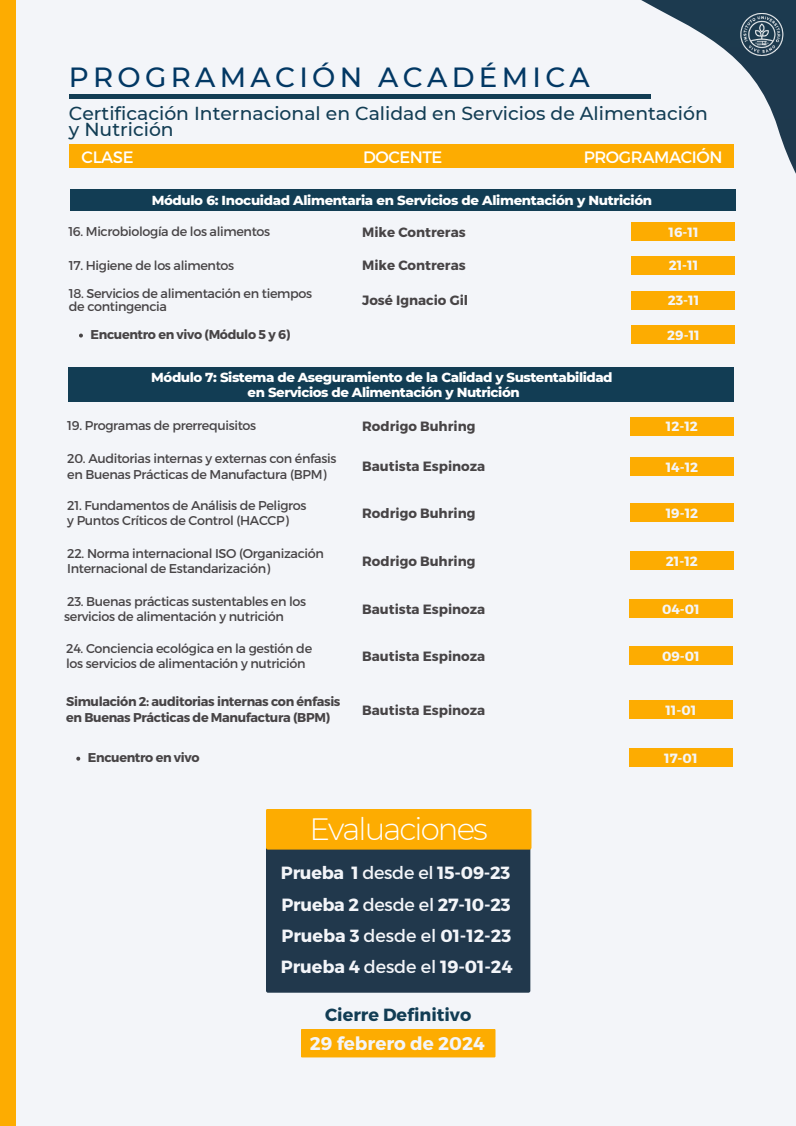
<style>
.page{position:relative;width:796px;height:1126px;background:#fff}
.page>*{position:absolute;margin:0;border:0;box-sizing:border-box;transform-origin:0 0}
.t1{font:300 30.75px "Montserrat";letter-spacing:-.06em;color:#fff}
.t2{font:500 27.67px "Montserrat";letter-spacing:.155em;color:#023864}
.t3{font:500 18.75px/16.4px "Montserrat";color:#123d54}
.t4{font:700 18.38px "Montserrat";color:#f3f5f9}
.t5{font:700 17.62px/31.4px "Montserrat";letter-spacing:-.01em;color:#f3f5f9;text-align:justify}
.t6{font:700 17.62px "Montserrat";color:#123d54}
.t7{font:16.5px "Montserrat";letter-spacing:-.025em;color:#fff}
.t8{font:700 13.42px "Montserrat";color:#474446}
.t9{font:800 13.35px/15.2px "Montserrat";letter-spacing:-.035em;color:#fff;text-align:center}
.t10{font:700 13.35px "Montserrat";color:#f3f5f9}
.t11{font:12.75px/15.2px "Montserrat";letter-spacing:-.025em;color:#474446}
.t12{font:700 12.75px/15.2px "Montserrat";letter-spacing:-.025em;color:#474446}
.s1{font-weight:400}
</style>
<div class="page">
<div style="left:0;top:0;width:795px;height:1125px;background:#f3f5f9"></div>
<svg style="left:526px;top:0;width:269px;height:260px"></svg>
<img style="left:731px;top:6px;width:59px;height:59px">
<div style="left:631px;top:222px;width:103px;height:19px;background:#fdac01"></div>
<div style="left:631px;top:255px;width:103px;height:19px;background:#fdac01"></div>
<div style="left:631px;top:290px;width:103px;height:19px;background:#fdac01"></div>
<div style="left:631px;top:325px;width:103px;height:19px;background:#fdac01"></div>
<div style="left:70px;top:189px;width:665px;height:22px;background:#123d54"></div>
<div style="left:0;top:0;width:15px;height:1125px;background:#fdac01"></div>
<hr style="left:69px;top:94px;width:581px;height:4px;background:#123d54">
<svg style="left:79px;top:333px;width:4px;height:4px"></svg>
<div style="left:70px;top:144px;width:663px;height:24px;background:#fdac01"></div>
<div style="left:266px;top:823px;width:264px;height:169px;background:#21384c;border-radius:2px"></div>
<div style="left:266px;top:808px;width:265px;height:41px;background:#fdac01;border-radius:2px"></div>
<div style="left:301px;top:1028px;width:194px;height:29px;background:#fdac01"></div>
<div style="left:630px;top:416px;width:103px;height:19px;background:#fdac01"></div>
<div style="left:630px;top:457px;width:103px;height:18px;background:#fdac01"></div>
<div style="left:630px;top:503px;width:103px;height:19px;background:#fdac01"></div>
<div style="left:68px;top:367px;width:665px;height:35px;background:#123d54"></div>
<div style="left:630px;top:551px;width:103px;height:19px;background:#fdac01"></div>
<div style="left:629px;top:599px;width:103px;height:18px;background:#fdac01"></div>
<div style="left:629px;top:646px;width:103px;height:18px;background:#fdac01"></div>
<div style="left:629px;top:699px;width:103px;height:19px;background:#fdac01"></div>
<div style="left:629px;top:748px;width:103px;height:18px;background:#fdac01"></div>
<svg style="left:76px;top:756px;width:4px;height:4px"></svg>
<h2 class="t2" style="left:69px;top:60px;width:522px">PROGRAMACIÓN ACADÉMICA</h2>
<h3 class="t3" style="left:69px;top:105px;width:640px">Certificación Internacional en Calidad en Servicios de Alimentación y Nutrición</h3>
<p class="t7" style="left:82px;top:146px;width:53px">CLASE</p>
<p class="t7" style="left:363px;top:146px;width:81px">DOCENTE</p>
<p class="t7" style="left:583px;top:146px;width:140px">PROGRAMACIÓN</p>
<p class="t9" style="left:152px;top:192px;width:502px">Módulo 6: Inocuidad Alimentaria en Servicios de Alimentación y Nutrición</p>
<p class="t11" style="left:68px;top:223px;width:203px">16. Microbiología de los alimentos</p>
<p class="t8" style="left:362px;top:223px;width:105px">Mike Contreras</p>
<p class="t10" style="left:668px;top:224px;width:31px">16-11</p>
<p class="t10" style="left:668px;top:257px;width:31px">21-11</p>
<p class="t10" style="left:667px;top:292px;width:33px">23-11</p>
<p class="t10" style="left:667px;top:326px;width:34px">29-11</p>
<p class="t11" style="left:69px;top:257px;width:167px">17. Higiene de los alimentos</p>
<p class="t8" style="left:362px;top:256px;width:105px">Mike Contreras</p>
<p class="t11" style="left:69px;top:286px;width:245px;line-height:13.5px">18. Servicios de alimentación en tiempos de contingencia</p>
<p class="t8" style="left:362px;top:291px;width:107px">José Ignacio Gil</p>
<p class="t12" style="left:90px;top:326px;width:201px">Encuentro en vivo (Módulo 5 y 6)</p>
<p class="t9" style="left:151px;top:369px;width:462px">Módulo 7: Sistema de Aseguramiento de la Calidad y Sustentabilidad en Servicios de Alimentación y Nutrición</p>
<p class="t11" style="left:67px;top:417px;width:190px">19. Programas de prerrequisitos</p>
<p class="t8" style="left:362px;top:417px;width:115px">Rodrigo Buhring</p>
<p class="t10" style="left:665px;top:418px;width:33px">12-12</p>
<p class="t10" style="left:665px;top:458px;width:34px">14-12</p>
<p class="t10" style="left:665px;top:504px;width:34px">19-12</p>
<p class="t11" style="left:67px;top:450px;width:270px">20. Auditorias internas y externas con énfasis en Buenas Prácticas de Manufactura (BPM)</p>
<p class="t8" style="left:362px;top:458px;width:125px">Bautista Espinoza</p>
<p class="t11" style="left:67px;top:497px;width:241px">21. Fundamentos de Análisis de Peligros y Puntos Críticos de Control (HACCP)</p>
<p class="t8" style="left:362px;top:504px;width:115px">Rodrigo Buhring</p>
<p class="t11" style="left:67px;top:545px;width:258px">22. Norma internacional ISO (Organización<br>Internacional de Estandarización)</p>
<p class="t8" style="left:362px;top:552px;width:115px">Rodrigo Buhring</p>
<p class="t11" style="left:64px;top:593px;width:243px">23. Buenas prácticas sustentables en los servicios de alimentación y nutrición</p>
<p class="t8" style="left:362px;top:600px;width:125px">Bautista Espinoza</p>
<p class="t11" style="left:66px;top:639px;width:247px">24. Conciencia ecológica en la gestión de los servicios de alimentación y nutrición</p>
<p class="t8" style="left:362px;top:647px;width:125px">Bautista Espinoza</p>
<p class="t12" style="left:66px;top:693px;width:276px">Simulación 2: auditorias internas con énfasis en Buenas Prácticas de Manufactura (BPM)</p>
<p class="t12" style="left:88px;top:749px;width:113px">Encuentro en vivo</p>
<p class="t8" style="left:362px;top:700px;width:125px">Bautista Espinoza</p>
<h1 class="t1" style="left:309px;top:809px;width:180px">Evaluaciones</h1>
<h3 class="t5" style="left:281px;top:855px;width:232px">Prueba 1 <span class="s1">desde el</span> 15-09-23<br>Prueba 2 <span class="s1">desde el</span> 27-10-23<br>Prueba 3 <span class="s1">desde el</span> 01-12-23</h3>
<h3 class="t5" style="left:281px;top:950px;width:233px">Prueba 4 <span class="s1">desde el</span> 19-01-24</h3>
<h3 class="t6" style="left:325px;top:1002px;width:147px">Cierre Definitivo</h3>
<h3 class="t4" style="left:310px;top:1031px;width:176px">29 febrero de 2024</h3>
<p class="t10" style="left:665px;top:552px;width:34px">21-12</p>
<p class="t10" style="left:661px;top:600px;width:39px">04-01</p>
<p class="t10" style="left:661px;top:647px;width:39px">09-01</p>
<p class="t10" style="left:665px;top:701px;width:32px">11-01</p>
<p class="t10" style="left:664px;top:749px;width:35px">17-01</p>
</div>
